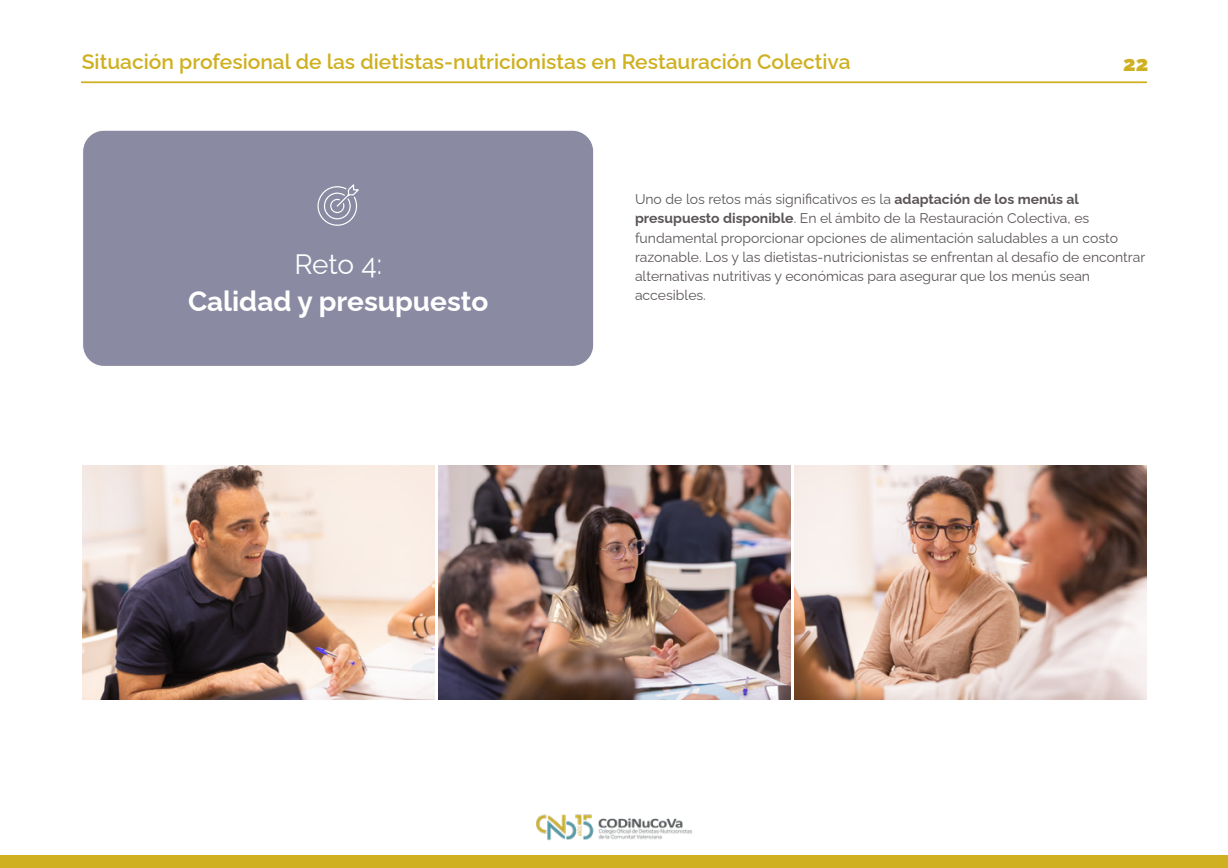
<style>
.page{position:relative;width:1228px;height:868px;background:#fff}
.page>*{position:absolute;margin:0;border:0;box-sizing:border-box;transform-origin:0 0}
.t1{font:700 28px "Raleway";color:#fff}
.t2{font:28px "Raleway";color:#fff}
.t3{font:600 21px "Raleway";color:#cfb021}
.t4{font:900 21px "Raleway";color:#cfb021}
.t5{font:14px/19.2px "Raleway";color:#5b5557}
.s1{font-weight:700}
</style>
<div class="page">
<hr style="left:81px;top:81px;width:1066px;height:2px;background:#cfb021">
<div style="left:0;top:855px;width:1227px;height:13px;background:#cfb021"></div>
<img style="left:536px;top:814px;width:156px;height:27px">
<img style="left:439px;top:466px;width:351px;height:234px">
<img style="left:83px;top:466px;width:351px;height:234px">
<img style="left:794px;top:466px;width:352px;height:234px">
<div style="left:83px;top:130px;width:511px;height:236px;background:#8a8aa3;border-radius:21px"></div>
<div style="left:82px;top:130px;width:512px;height:237px;border:1px solid #fff;border-radius:21px"></div>
<svg style="left:317px;top:184px;width:42px;height:42px"></svg>
<h2 class="t3" style="left:82px;top:45px;width:770px">Situación profesional de las dietistas-nutricionistas en Restauración Colectiva</h2>
<h2 class="t4" style="left:1123px;top:47px;width:27px">22</h2>
<h1 class="t2" style="left:294px;top:242px;width:89px">Reto 4:</h1>
<h1 class="t1" style="left:188px;top:279px;width:302px">Calidad y presupuesto</h1>
<p class="t5" style="left:635px;top:188px;width:512px">Uno de los retos más significativos es la <span class="s1">adaptación de los menús al presupuesto disponible</span>. En el ámbito de la Restauración Colectiva, es fundamental proporcionar opciones de alimentación saludables a un costo razonable. Los y las dietistas-nutricionistas se enfrentan al desafío de encontrar alternativas nutritivas y económicas para asegurar que los menús sean accesibles.</p>
</div>
